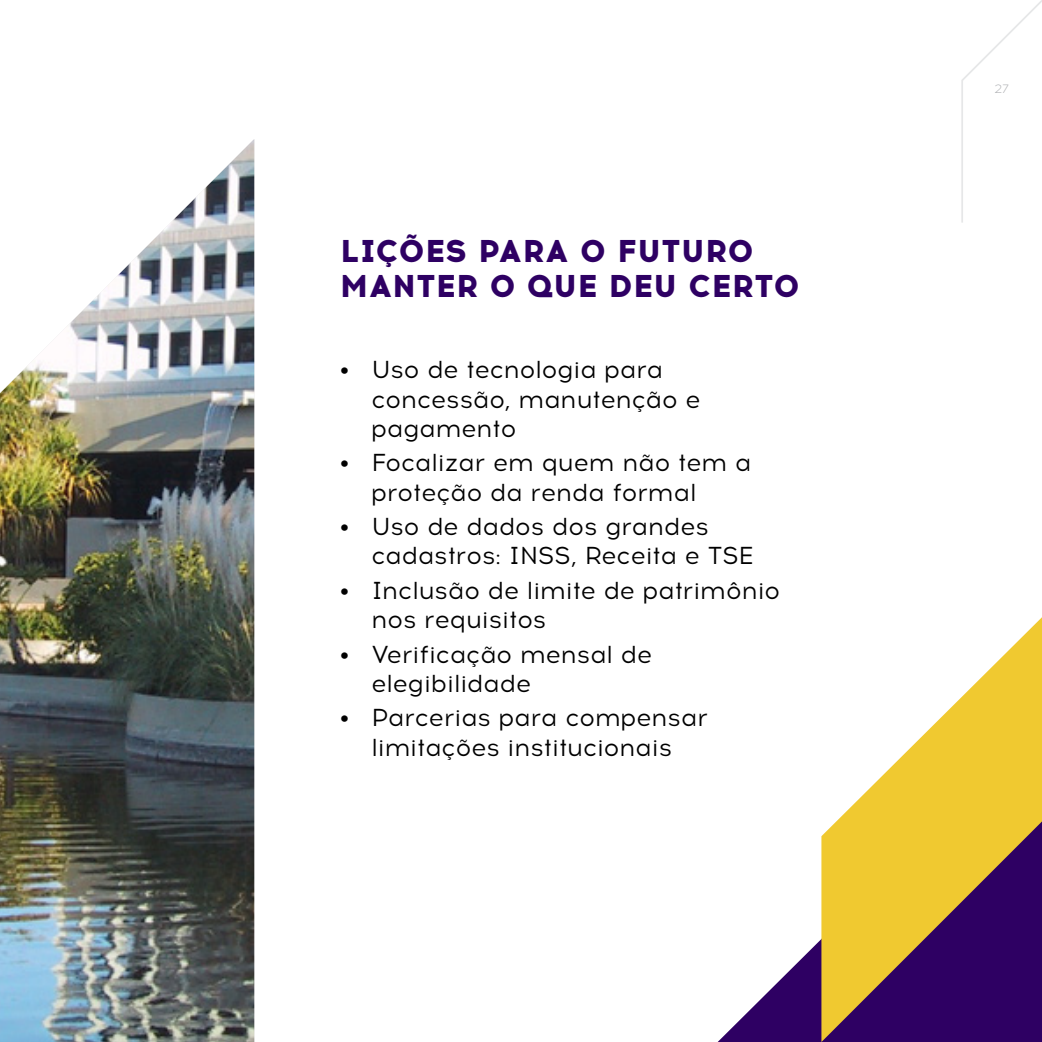
<style>
.page{position:relative;width:1042px;height:1042px;background:#fff}
.page>*{position:absolute;margin:0;border:0;box-sizing:border-box;transform-origin:0 0}
.t1{font:800 31.5px/35px "Acrom";letter-spacing:.01em;color:#2e0063}
.t2{font:24.5px/29.4px "Acrom";color:#000}
.t3{font:300 12.25px "Acrom";color:#a7a9ac}
</style>
<div class="page">
<svg style="left:961px;top:0;width:81px;height:223px"></svg>
<svg style="left:717px;top:939px;width:104px;height:103px"></svg>
<svg style="left:821px;top:617px;width:221px;height:425px"></svg>
<img style="left:0;top:139px;width:254px;height:903px">
<p class="t1" style="left:340px;top:233px;width:461px">LIÇÕES PARA O FUTURO<br>MANTER O QUE DEU CERTO</p>
<p class="t2" style="left:371px;top:356px;width:331px;text-indent:-32px">• Uso de tecnologia para concessão, manutenção e pagamento</p>
<p class="t2" style="left:371px;top:449px;width:381px;text-indent:-32px">• Focalizar em quem não tem a proteção da renda formal</p>
<p class="t2" style="left:371px;top:513px;width:384px;text-indent:-32px">• Uso de dados dos grandes cadastros: INSS, Receita e TSE</p>
<p class="t2" style="left:371px;top:576px;width:410px;text-indent:-32px">• Inclusão de limite de patrimônio nos requisitos</p>
<p class="t2" style="left:371px;top:640px;width:282px;text-indent:-32px">• Verificação mensal de elegibilidade</p>
<p class="t2" style="left:340px;top:704px;width:369px;text-align:center">• Parcerias para compensar limitações institucionais</p>
<p class="t3" style="left:994px;top:81px;width:16px">27</p>
</div>
